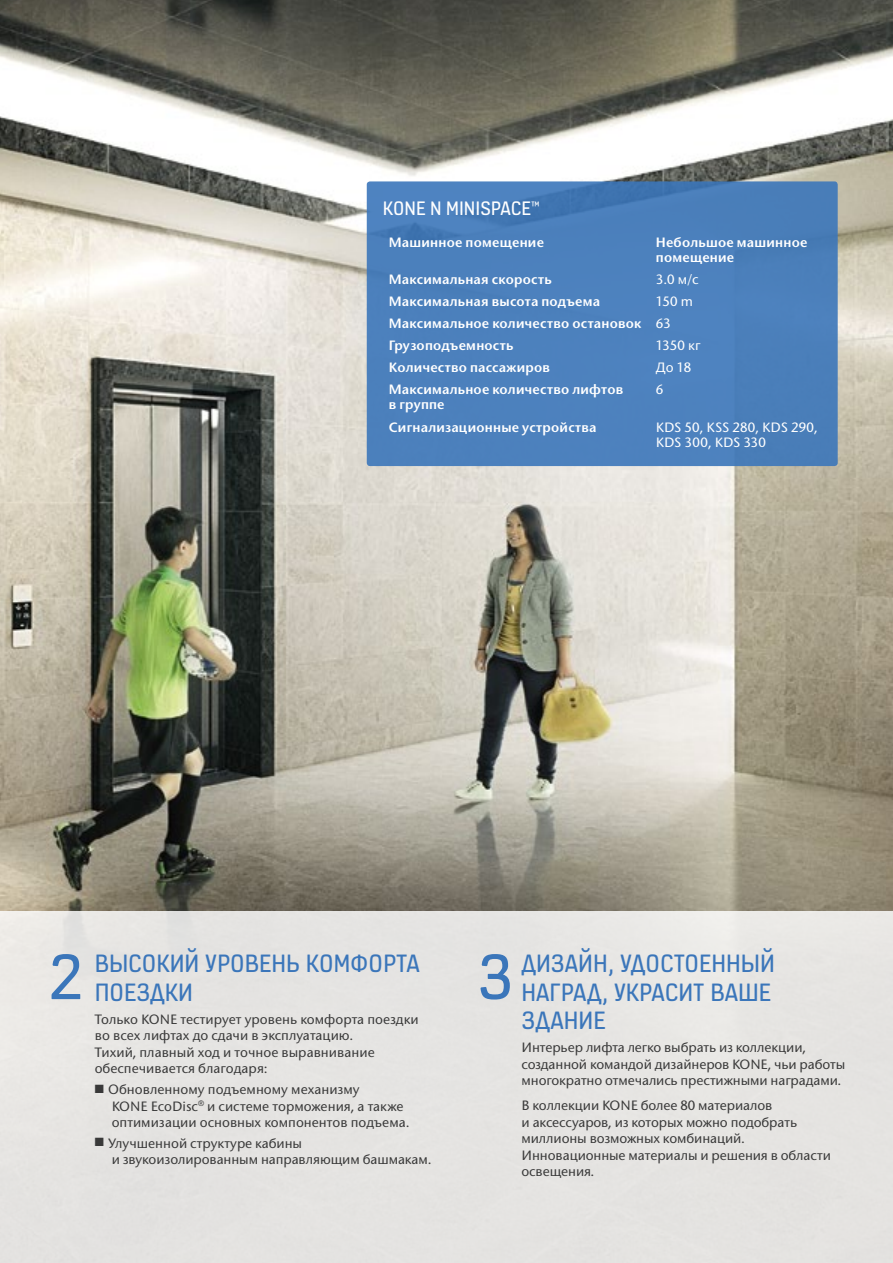
<style>
.page{position:relative;width:893px;height:1263px;background:#fff}
.page>*{position:absolute;margin:0;border:0;box-sizing:border-box;transform-origin:0 0}
.t1{font:69px "KONE Information";color:#3b76ba}
.t2{font:27px/28.5px "KONE Information";color:#3b76ba}
.t3{font:21px "KONE Information";color:#fff}
.t4{font:500 13.5px/16.5px "Stone Sans ITC";letter-spacing:-.01em;color:#393939}
.t5{font:600 13.5px/15px "Stone Sans ITC";letter-spacing:.02em;color:#fff}
.t6{font:500 13.5px/15px "Stone Sans ITC";letter-spacing:.015em;color:#fff}
.s1{font-weight:500}
</style>
<div class="page">
<img style="left:0;top:0;width:893px;height:911px">
<div style="left:0;top:911px;width:893px;height:352px;background:#e5e4e2"></div>
<div style="left:367px;top:181px;width:471px;height:285px;background:#4c80bd;border-radius:3px"></div>
<h3 class="t3" style="left:383px;top:194px;width:158px">KONE N MINISPACE<sup>™</sup></h3>
<p class="t5" style="left:389px;top:235px;width:157px">Машинное помещение</p>
<p class="t5" style="left:656px;top:235px;width:153px">Небольшое машинное помещение</p>
<p class="t5" style="left:389px;top:272px;width:164px">Максимальная скорость</p>
<p class="t6" style="left:656px;top:272px;width:44px">3.0 м/с</p>
<p class="t5" style="left:389px;top:294px;width:213px">Максимальная высота подъема</p>
<p class="t5" style="left:389px;top:290px;width:306px;line-height:22px;text-indent:267px"><span class="s1">150 m<br></span>Максимальное количество остановок <span class="s1">63<br></span>Грузоподъемность</p>
<p class="t6" style="left:656px;top:338px;width:46px">1350 кг</p>
<p class="t5" style="left:389px;top:360px;width:163px">Количество пассажиров</p>
<p class="t6" style="left:656px;top:360px;width:37px">До 18</p>
<p class="t5" style="left:389px;top:382px;width:236px">Максимальное количество лифтов в группе</p>
<p class="t6" style="left:656px;top:382px;width:9px">6</p>
<p class="t5" style="left:389px;top:419px;width:209px">Сигнализационные устройства</p>
<p class="t6" style="left:656px;top:419px;width:163px">KDS 50, KSS 280, KDS 290,<br>KDS 300, KDS 330</p>
<h2 class="t2" style="left:95px;top:948px;width:326px">ВЫСОКИЙ УРОВЕНЬ КОМФОРТА<br>ПОЕЗДКИ</h2>
<p class="t4" style="left:95px;top:1011px;width:326px">Только KONE тестирует уровень комфорта поездки во всех лифтах до сдачи в эксплуатацию.<br>Тихий, плавный ход и точное выравнивание обеспечивается благодаря:</p>
<p class="t4" style="left:112px;top:1081px;width:300px;text-indent:-17px">■ Обновленному подъемному механизму<br>KONE EcoDisc<sup>®</sup> и системе торможения, а также оптимизации основных компонентов подъема.</p>
<p class="t4" style="left:112px;top:1135px;width:322px;text-indent:-17px">■ Улучшенной структуре кабины<br>и звукоизолированным направляющим башмакам.</p>
<h1 class="t1" style="left:49px;top:931px;width:35px">2</h1>
<h1 class="t1" style="left:478px;top:931px;width:37px">3</h1>
<h2 class="t2" style="left:522px;top:948px;width:255px">ДИЗАЙН, УДОСТОЕННЫЙ<br>НАГРАД, УКРАСИТ ВАШЕ<br>ЗДАНИЕ</h2>
<p class="t4" style="left:522px;top:1039px;width:325px">Интерьер лифта легко выбрать из коллекции, созданной командой дизайнеров KONE, чьи работы многократно отмечались престижными наградами.</p>
<p class="t4" style="left:522px;top:1097px;width:311px">В коллекции KONE более 80 материалов<br>и аксессуаров, из которых можно подобрать миллионы возможных комбинаций.<br>Инновационные материалы и решения в области освещения.</p>
</div>
